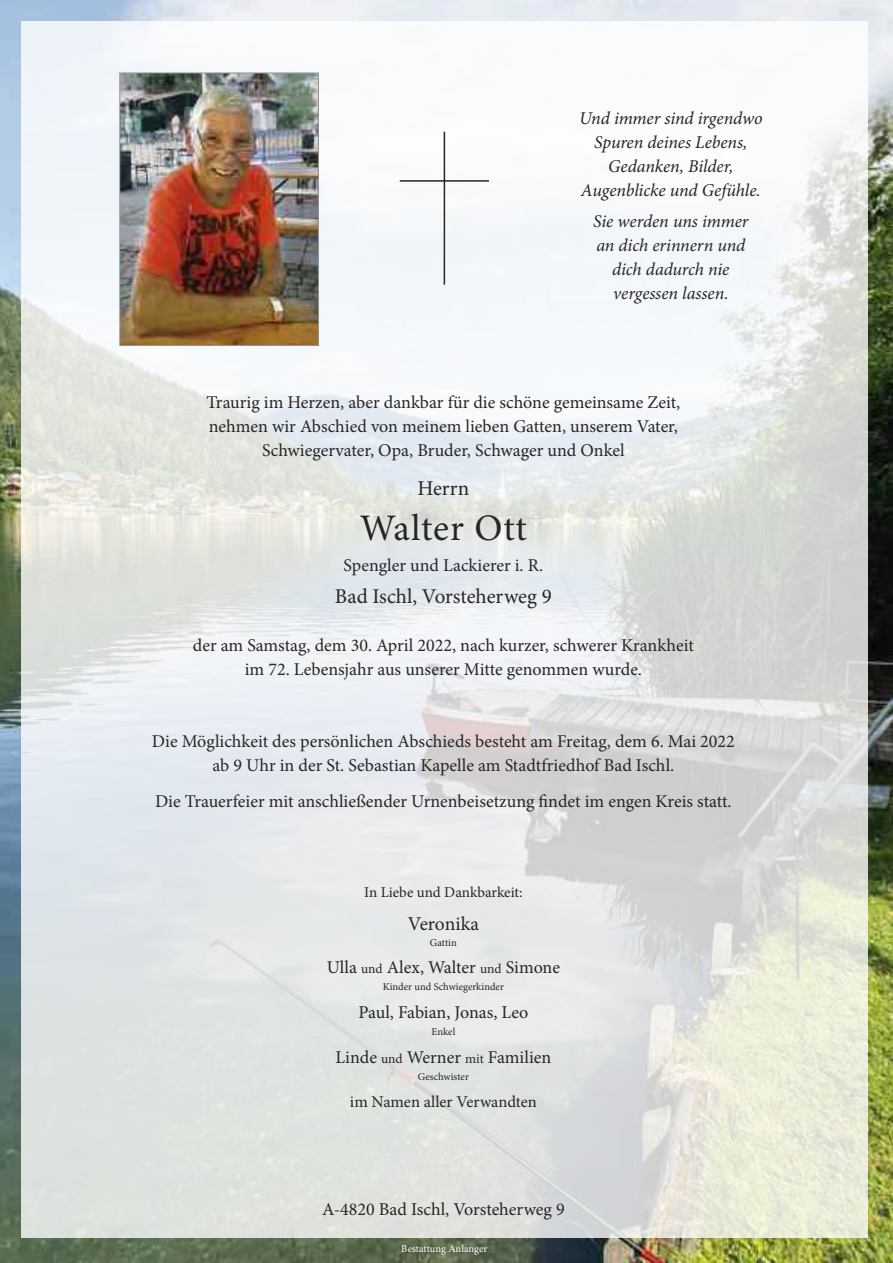
<style>
.page{position:relative;width:893px;height:1263px;background:#fff}
.page>*{position:absolute;margin:0;border:0;box-sizing:border-box;transform-origin:0 0}
.t1{font:37.5px "Minion Pro";letter-spacing:.02em;color:#272526}
.t2{font:21px "Minion Pro";letter-spacing:-.005em;color:#272526}
.t3{font:19.5px "Minion Pro";color:#272526}
.t4{font:18px/24px "Minion Pro";color:#272526;text-align:center}
.t5{font:italic 18px/24px "Minion Pro";letter-spacing:-.005em;color:#272526;text-align:center}
.t6{font:16.5px "Minion Pro";color:#272526}
.t7{font:15px "Minion Pro";letter-spacing:-.005em;color:#272526}
.t8{font:10.5px "Minion Pro";color:#272526}
.t9{font:10.5px "Minion Pro";letter-spacing:-.005em;color:#fff}
.s1{font-size:13.5px}
</style>
<div class="page">
<img style="left:0;top:0;width:893px;height:1263px">
<img style="left:21px;top:21px;width:847px;height:1216px">
<img style="left:121px;top:75px;width:196px;height:269px">
<div style="left:119px;top:73px;width:200px;height:273px;border:1px solid #939293"></div>
<hr style="left:444px;top:132px;width:1px;height:153px;background:#272526">
<hr style="left:400px;top:180px;width:89px;height:2px;background:#272526">
<p class="t5" style="left:579px;top:108px;width:185px">Und immer sind irgendwo<br>Spuren deines Lebens,<br>Gedanken, Bilder,<br>Augenblicke und Gefühle.</p>
<p class="t5" style="left:593px;top:211px;width:157px">Sie werden uns immer an dich erinnern und dich dadurch nie vergessen lassen.</p>
<p class="t4" style="left:206px;top:392px;width:475px">Traurig im Herzen, aber dankbar für die schöne gemeinsame Zeit, nehmen wir Abschied von meinem lieben Gatten, unserem Vater,<br>Schwiegervater, Opa, Bruder, Schwager und Onkel</p>
<p class="t2" style="left:417px;top:480px;width:53px">Herrn</p>
<h1 class="t1" style="left:360px;top:514px;width:169px">Walter Ott</h1>
<p class="t4" style="left:343px;top:555px;width:201px">Spengler und Lackierer i. R.</p>
<p class="t2" style="left:335px;top:588px;width:218px">Bad Ischl, Vorsteherweg 9</p>
<p class="t4" style="left:193px;top:635px;width:503px">der am Samstag, dem 30. April 2022, nach kurzer, schwerer Krankheit im 72. Lebensjahr aus unserer Mitte genommen wurde.</p>
<p class="t4" style="left:152px;top:731px;width:584px">Die Möglichkeit des persönlichen Abschieds besteht am Freitag, dem 6. Mai 2022 ab 9 Uhr in der St. Sebastian Kapelle am Stadtfriedhof Bad Ischl.</p>
<p class="t4" style="left:155px;top:791px;width:578px">Die Trauerfeier mit anschließender Urnenbeisetzung findet im engen Kreis statt.</p>
<p class="t7" style="left:364px;top:886px;width:160px">In Liebe und Dankbarkeit:</p>
<p class="t3" style="left:408px;top:916px;width:73px">Veronika</p>
<p class="t8" style="left:430px;top:939px;width:28px">Gattin</p>
<p class="t4" style="left:327px;top:957px;width:235px">Ulla <span class="s1">und</span> Alex, Walter <span class="s1">und</span> Simone</p>
<p class="t8" style="left:383px;top:982px;width:123px">Kinder und Schwiegerkinder</p>
<p class="t4" style="left:358px;top:1002px;width:171px">Paul, Fabian, Jonas, Leo</p>
<p class="t8" style="left:431px;top:1027px;width:25px">Enkel</p>
<p class="t4" style="left:335px;top:1047px;width:217px">Linde <span class="s1">und</span> Werner <span class="s1">mit</span> Familien</p>
<p class="t8" style="left:418px;top:1072px;width:53px">Geschwister</p>
<p class="t6" style="left:350px;top:1095px;width:188px">im Namen aller Verwandten</p>
<p class="t4" style="left:322px;top:1199px;width:244px">A-4820 Bad Ischl, Vorsteherweg 9</p>
<p class="t9" style="left:401px;top:1244px;width:88px">Bestattung Anlanger</p>
</div>
